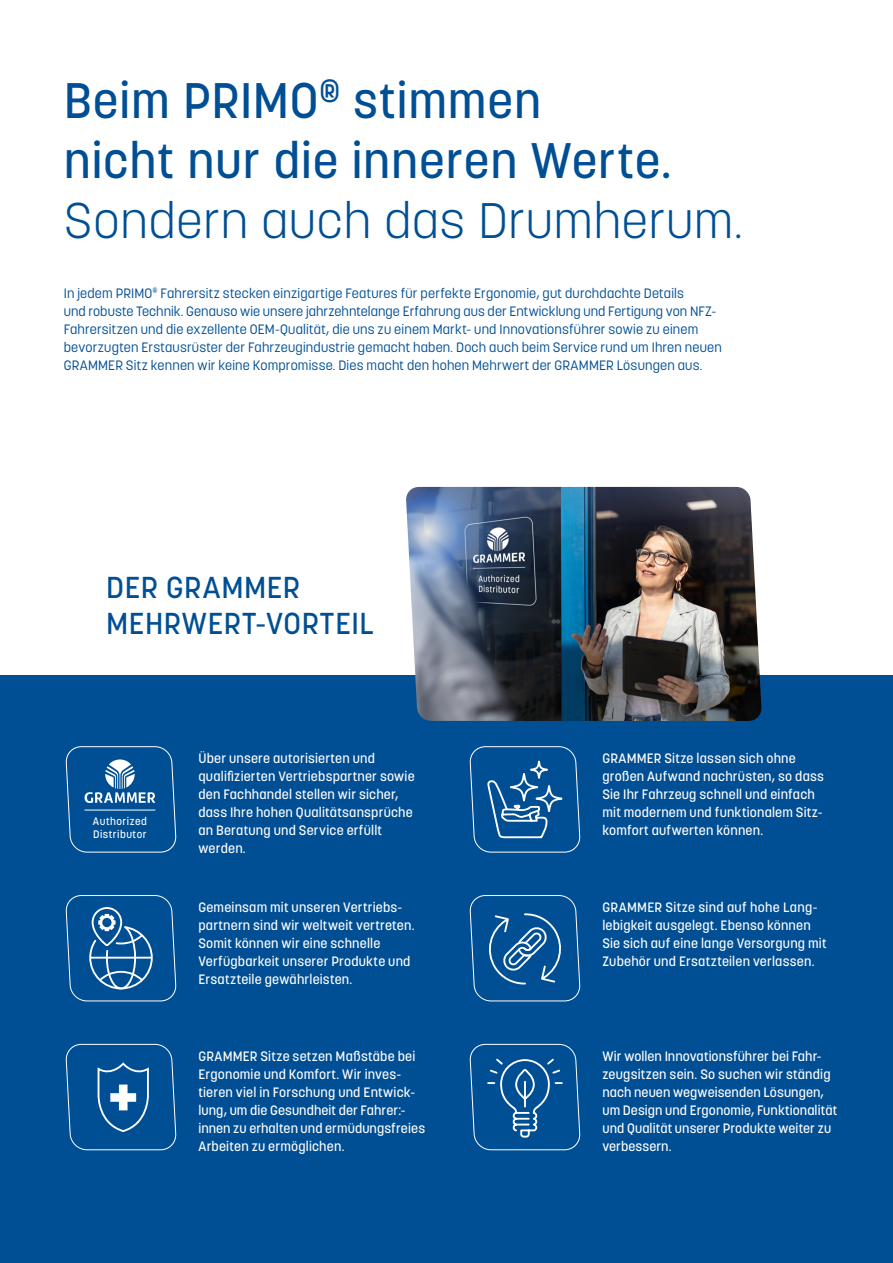
<style>
.page{position:relative;width:893px;height:1263px;background:#fff}
.page>*{position:absolute;margin:0;border:0;box-sizing:border-box;transform-origin:0 0}
.t1{font:500 49.5px/60px "Korolev";letter-spacing:.02em;color:#004f94}
.t2{font:300 49.5px "Korolev";letter-spacing:.02em;color:#004f94}
.t3{font:500 30px/36px "Korolev";letter-spacing:.015em;color:#004f94}
.t4{font:500 13.5px/18px "Korolev";letter-spacing:.015em;color:#fff}
.t5{font:13.5px/18px "Korolev";letter-spacing:.015em;color:#004f94}
.t6{font:500 10.8px/12.1px "Korolev";letter-spacing:.04em;color:#fff}
</style>
<div class="page">
<div style="left:0;top:676px;width:893px;height:587px;background:#004f94"></div>
<img style="left:406px;top:487px;width:356px;height:234px">
<svg style="left:65px;top:895px;width:112px;height:107px"></svg>
<svg style="left:469px;top:895px;width:112px;height:107px"></svg>
<svg style="left:469px;top:746px;width:112px;height:107px"></svg>
<svg style="left:469px;top:1043px;width:112px;height:107px"></svg>
<svg style="left:65px;top:1043px;width:112px;height:107px"></svg>
<svg style="left:65px;top:746px;width:112px;height:107px"></svg>
<hr style="left:85px;top:810px;width:70px;height:1px;background:#fff">
<hr style="left:892px;top:132px;width:1px;height:1131px;background:#e4dfd9">
<h1 class="t1" style="left:64px;top:70px;width:609px">Beim PRIMO<sup>®</sup> stimmen<br>nicht nur die inneren Werte.</h1>
<h1 class="t2" style="left:64px;top:189px;width:680px">Sondern auch das Drumherum.</h1>
<p class="t5" style="left:64px;top:284px;width:659px">In jedem PRIMO<sup>®</sup> Fahrersitz stecken einzigartige Features für perfekte Ergonomie, gut durchdachte Details<br>und robuste Technik. Genauso wie unsere jahrzehntelange Erfahrung aus der Entwicklung und Fertigung von NFZ-Fahrersitzen und die exzellente OEM-Qualität, die uns zu einem Markt- und Innovationsführer sowie zu einem bevorzugten Erstausrüster der Fahrzeugindustrie gemacht haben. Doch auch beim Service rund um Ihren neuen GRAMMER Sitz kennen wir keine Kompromisse. Dies macht den hohen Mehrwert der GRAMMER Lösungen aus.</p>
<h2 class="t3" style="left:106px;top:569px;width:269px">DER GRAMMER<br>MEHRWERT-VORTEIL</h2>
<p class="t6" style="left:93px;top:815px;width:55px">Authorized<br>Distributor</p>
<p class="t4" style="left:198px;top:749px;width:218px">Über unsere autorisierten und qualifizierten Vertriebspartner sowie den Fachhandel stellen wir sicher, dass Ihre hohen Qualitätsansprüche an Beratung und Service erfüllt werden.</p>
<p class="t4" style="left:602px;top:749px;width:223px">GRAMMER Sitze lassen sich ohne großen Aufwand nachrüsten, so dass Sie Ihr Fahrzeug schnell und einfach mit modernem und funktionalem Sitz&shy;komfort aufwerten können.</p>
<p class="t4" style="left:198px;top:898px;width:218px">Gemeinsam mit unseren Vertriebs&shy;partnern sind wir weltweit vertreten.<br>Somit können wir eine schnelle Verfügbarkeit unserer Produkte und Ersatzteile gewährleisten.</p>
<p class="t4" style="left:602px;top:898px;width:226px">GRAMMER Sitze sind auf hohe Lang&shy;lebigkeit ausgelegt. Ebenso können Sie sich auf eine lange Versorgung mit Zubehör und Ersatzteilen verlassen.</p>
<p class="t4" style="left:198px;top:1047px;width:228px">GRAMMER Sitze setzen Maßstäbe bei Ergonomie und Komfort. Wir inves&shy;tieren viel in Forschung und Entwick&shy;lung, um die Gesundheit der Fahrer:- innen zu erhalten und ermüdungsfreies Arbeiten zu ermöglichen.</p>
<p class="t4" style="left:602px;top:1047px;width:236px">Wir wollen Innovationsführer bei Fahr&shy;zeugsitzen sein. So suchen wir ständig nach neuen wegweisenden Lösungen, um Design und Ergonomie, Funktionalität und Qualität unserer Produkte weiter zu verbessern.</p>
</div>
